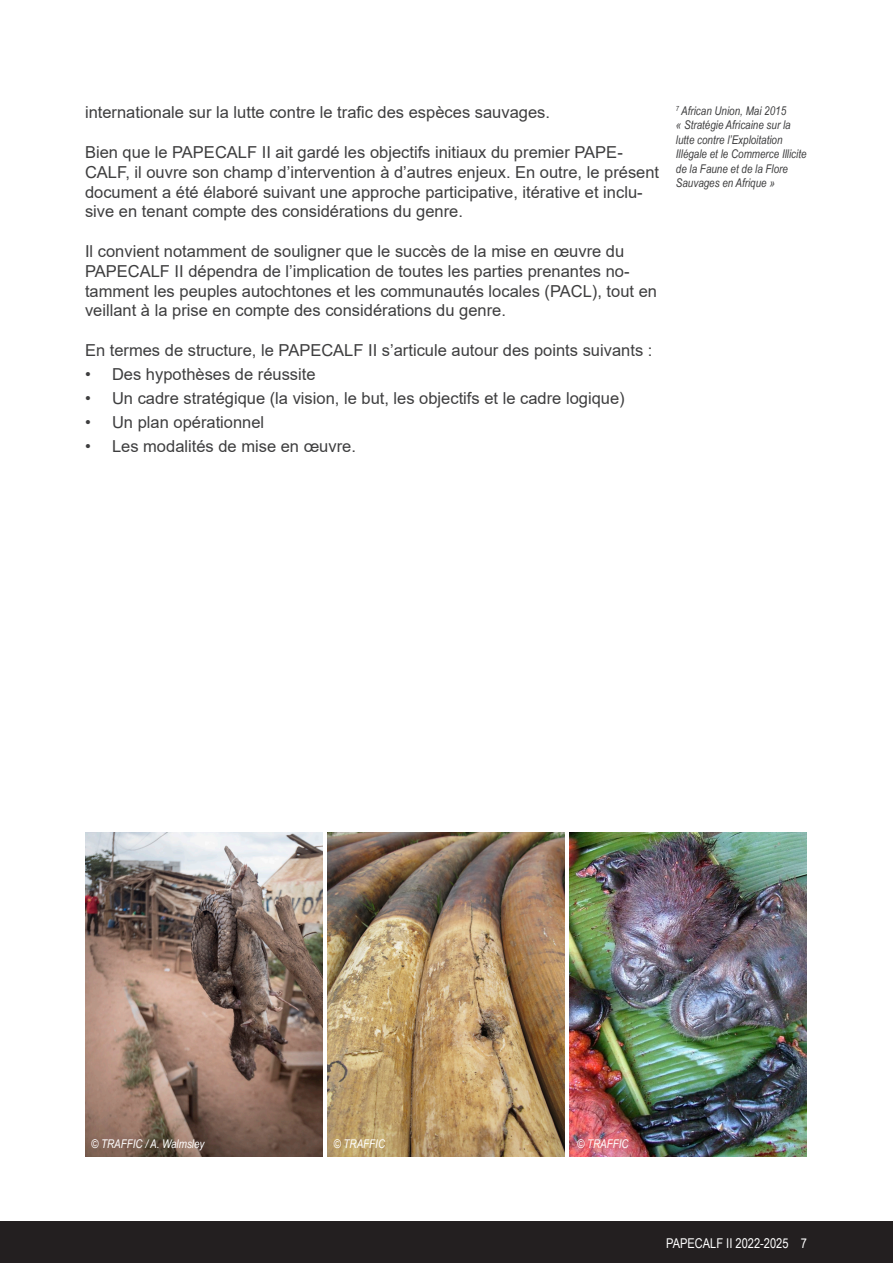
<style>
.page{position:relative;width:893px;height:1263px;background:#fff}
.page>*{position:absolute;margin:0;border:0;box-sizing:border-box;transform-origin:0 0}
.t1{font:16.5px/19.8px "Arial";color:#3e3e3f}
.t2{font:13.5px "Arial Narrow";color:#fff}
.t3{font:italic 12px/14.4px "Arial Narrow";color:#3e3e3f}
.t4{font:italic 12px "Arial Narrow";color:#fff}
</style>
<div class="page">
<div style="left:0;top:1221px;width:893px;height:42px;background:#231f20"></div>
<img style="left:85px;top:833px;width:237px;height:324px">
<img style="left:327px;top:833px;width:237px;height:324px">
<img style="left:570px;top:833px;width:237px;height:324px">
<p class="t1" style="left:85px;top:103px;width:466px">internationale sur la lutte contre le trafic des espèces sauvages.</p>
<p class="t1" style="left:85px;top:142px;width:576px">Bien que le PAPECALF II ait gardé les objectifs initiaux du premier PAPE-CALF, il ouvre son champ d’intervention à d’autres enjeux. En outre, le présent document a été élaboré suivant une approche participative, itérative et inclu&shy;sive en tenant compte des considérations du genre.</p>
<p class="t1" style="left:85px;top:241px;width:573px">Il convient notamment de souligner que le succès de la mise en œuvre du PAPECALF II dépendra de l’implication de toutes les parties prenantes no&shy;tamment les peuples autochtones et les communautés locales (PACL), tout en veillant à la prise en compte des considérations du genre.</p>
<p class="t1" style="left:85px;top:340px;width:569px">En termes de structure, le PAPECALF II s’articule autour des points suivants :</p>
<p class="t1" style="left:85px;top:364px;width:232px">• Des hypothèses de réussite</p>
<p class="t1" style="left:85px;top:388px;width:541px">• Un cadre stratégique (la vision, le but, les objectifs et le cadre logique)</p>
<p class="t1" style="left:85px;top:412px;width:181px">• Un plan opérationnel</p>
<p class="t1" style="left:85px;top:436px;width:272px">• Les modalités de mise en œuvre.</p>
<p class="t3" style="left:676px;top:103px;width:132px"><sup>7</sup> African Union, Mai 2015<br>« Stratégie Africaine sur la lutte contre l’Exploitation<br>Illégale et le Commerce Illicite de la Faune et de la Flore<br>Sauvages en Afrique »</p>
<p class="t4" style="left:91px;top:1135px;width:115px">© TRAFFIC / A. Walmsley</p>
<p class="t4" style="left:334px;top:1135px;width:53px">© TRAFFIC</p>
<p class="t4" style="left:577px;top:1135px;width:53px">© TRAFFIC</p>
<p class="t2" style="left:666px;top:1233px;width:142px">PAPECALF II 2022-2025 7</p>
</div>
